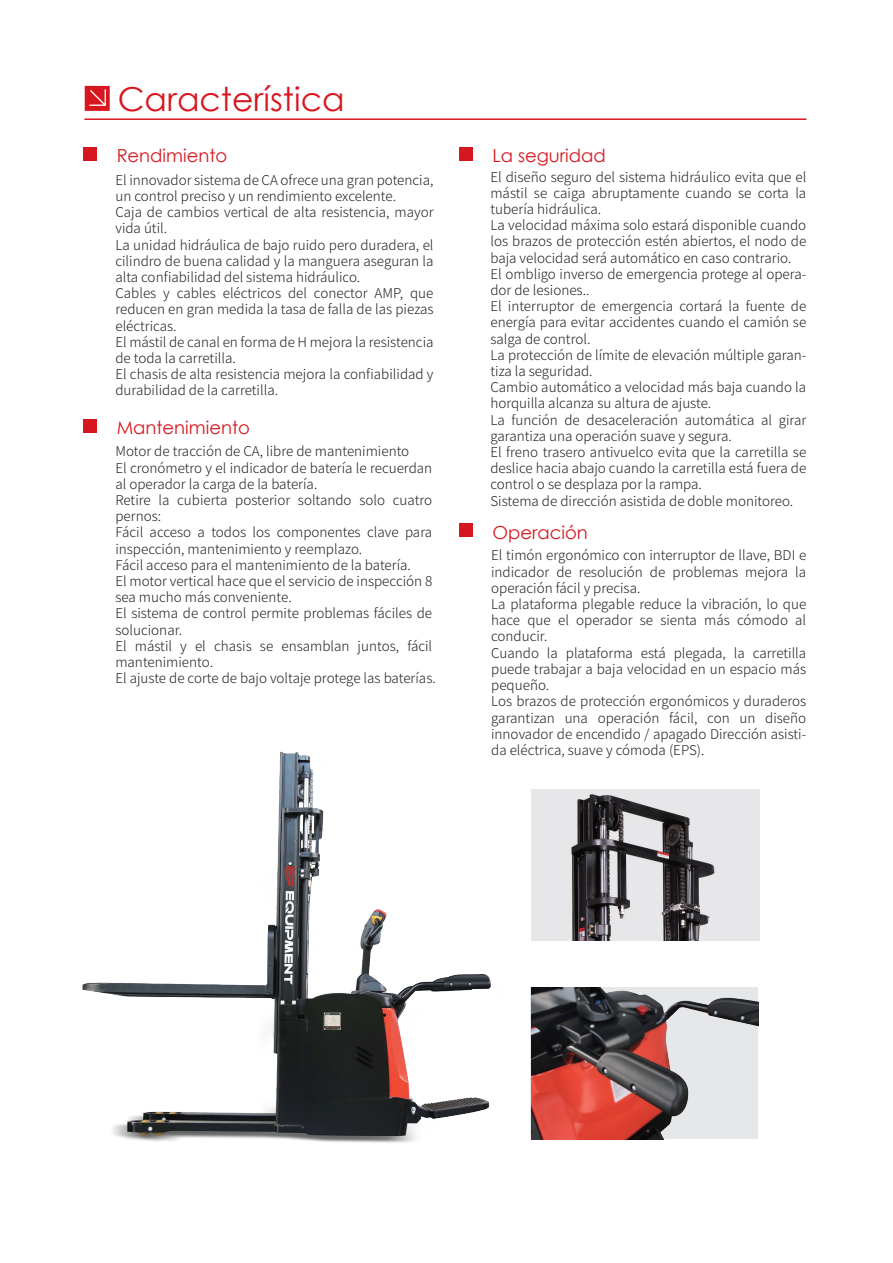
<style>
.page{position:relative;width:893px;height:1263px;background:#fff}
.page>*{position:absolute;margin:0;border:0;box-sizing:border-box;transform-origin:0 0}
.t1{font:33px "Century Gothic";color:#d7171f}
.t2{font:18px "Century Gothic";color:#d7171f}
.t3{font:300 13.5px/16.2px "Source Han Sans CN";color:#231f20}
</style>
<div class="page">
<div style="left:83px;top:147px;width:14px;height:14px;background:#d7171f"></div>
<div style="left:459px;top:524px;width:14px;height:13px;background:#d7171f"></div>
<div style="left:83px;top:419px;width:14px;height:14px;background:#d7171f"></div>
<div style="left:459px;top:147px;width:14px;height:13px;background:#d7171f"></div>
<hr style="left:84px;top:118px;width:722px;height:2px;background:#d7171f">
<svg style="left:85px;top:86px;width:25px;height:25px"></svg>
<img style="left:685px;top:789px;width:74px;height:152px">
<img style="left:685px;top:988px;width:73px;height:151px">
<img style="left:82px;top:751px;width:603px;height:392px">
<h1 class="t1" style="left:118px;top:76px;width:228px">Característica</h1>
<h2 class="t2" style="left:117px;top:143px;width:112px">Rendimiento</h2>
<p class="t3" style="left:115px;top:172px;width:320px">El innovador sistema de CA ofrece una gran potencia, un control preciso y un rendimiento excelente.<br>Caja de cambios vertical de alta resistencia, mayor vida útil.<br>La unidad hidráulica de bajo ruido pero duradera, el cilindro de buena calidad y la manguera aseguran la alta confiabilidad del sistema hidráulico.<br>Cables y cables eléctricos del conector AMP, que reducen en gran medida la tasa de falla de las piezas eléctricas.<br>El mástil de canal en forma de H mejora la resistencia de toda la carretilla.<br>El chasis de alta resistencia mejora la confiabilidad y durabilidad de la carretilla.</p>
<h2 class="t2" style="left:117px;top:415px;width:135px">Mantenimiento</h2>
<p class="t3" style="left:115px;top:444px;width:322px">Motor de tracción de CA, libre de mantenimiento<br>El cronómetro y el indicador de batería le recuerdan al operador la carga de la batería.<br>Retire la cubierta posterior soltando solo cuatro pernos:<br>Fácil acceso a todos los componentes clave para inspección, mantenimiento y reemplazo.<br>Fácil acceso para el mantenimiento de la batería.<br>El motor vertical hace que el servicio de inspección 8 sea mucho más conveniente.<br>El sistema de control permite problemas fáciles de solucionar.<br>El mástil y el chasis se ensamblan juntos, fácil mantenimiento.<br>El ajuste de corte de bajo voltaje protege las baterías.</p>
<h2 class="t2" style="left:492px;top:143px;width:115px">La seguridad</h2>
<p class="t3" style="left:490px;top:169px;width:317px">El diseño seguro del sistema hidráulico evita que el mástil se caiga abruptamente cuando se corta la tubería hidráulica.<br>La velocidad máxima solo estará disponible cuando los brazos de protección estén abiertos, el nodo de baja velocidad será automático en caso contrario.<br>El ombligo inverso de emergencia protege al opera&shy;dor de lesiones..<br>El interruptor de emergencia cortará la fuente de energía para evitar accidentes cuando el camión se salga de control.<br>La protección de límite de elevación múltiple garan&shy;tiza la seguridad.<br>Cambio automático a velocidad más baja cuando la horquilla alcanza su altura de ajuste.<br>La función de desaceleración automática al girar garantiza una operación suave y segura.<br>El freno trasero antivuelco evita que la carretilla se deslice hacia abajo cuando la carretilla está fuera de control o se desplaza por la rampa.<br>Sistema de dirección asistida de doble monitoreo.</p>
<h2 class="t2" style="left:492px;top:519px;width:97px">Operación</h2>
<p class="t3" style="left:491px;top:548px;width:317px">El timón ergonómico con interruptor de llave, BDI e indicador de resolución de problemas mejora la operación fácil y precisa.<br>La plataforma plegable reduce la vibración, lo que hace que el operador se sienta más cómodo al conducir.<br>Cuando la plataforma está plegada, la carretilla puede trabajar a baja velocidad en un espacio más pequeño.<br>Los brazos de protección ergonómicos y duraderos garantizan una operación fácil, con un diseño innovador de encendido / apagado Dirección asisti&shy;da eléctrica, suave y cómoda (EPS).</p>
</div>
